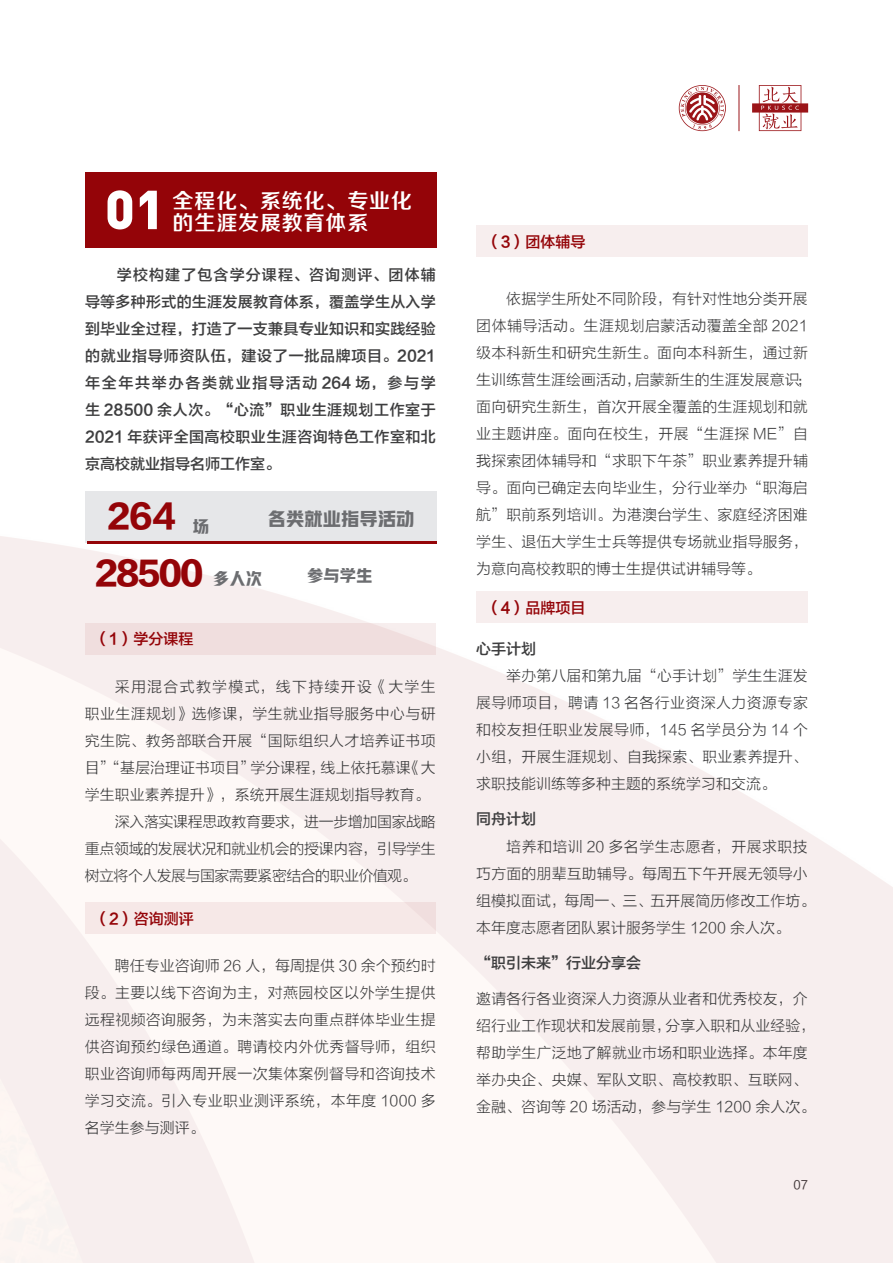
<style>
.page{position:relative;width:893px;height:1263px;background:#fff}
.page>*{position:absolute;margin:0;border:0;box-sizing:border-box;transform-origin:0 0}
.t1{font:900 54px "DIN";color:#fff}
.t2{font:31.5px/56.8px "FZLTTHK GBK1 0";letter-spacing:-.05em;color:#940408;text-align:center}
.t3{font:21px/22.5px "FZZZHONGJW GB1 0";letter-spacing:.04em;color:#fff}
.t4{font:18px "HY Yaku Hei HEW";color:#6c6d70}
.t5{font:16.05px "HY Yaku Hei HEW";color:#6c6d70}
.t6{font:15px/27px "FZLTXHK";letter-spacing:.005em;color:#3e3e3f}
.t7{font:15px/27px "FZLTZHK GBK1 0";color:#3e3e3f;text-align:justify}
.t8{font:15px "FZLTZHK GBK1 0";color:#940408}
.t9{font:15px "FZLTXHK";letter-spacing:-.025em;color:#3e3e3f}
.t10{font:15px "FZLTXHK";letter-spacing:-.04em;color:#3e3e3f}
.t11{font:15px "FZLTXHK";letter-spacing:-.03em;color:#3e3e3f}
.t12{font:15px "FZLTXHK";letter-spacing:.08em;color:#3e3e3f}
.t13{font:12px "FZLTHJW GB1 0";color:#3e3e3f}
</style>
<div class="page">
<img style="left:0;top:85px;width:893px;height:1178px">
<div style="left:85px;top:172px;width:351px;height:76px;background:#940408"></div>
<div style="left:85px;top:623px;width:351px;height:32px;background:linear-gradient(to right,#efdcdc,#f2e2e2)"></div>
<div style="left:85px;top:902px;width:351px;height:32px;background:#f6e8e7"></div>
<div style="left:476px;top:225px;width:332px;height:32px;background:#f7eeee"></div>
<div style="left:476px;top:591px;width:332px;height:32px;background:#f7eeee"></div>
<div style="left:85px;top:491px;width:351px;height:52px;background:#e6e7e9"></div>
<hr style="left:87px;top:541px;width:349px;height:3px;background:#940408">
<h1 class="t1" style="left:105px;top:173px;width:62px">01</h1>
<h3 class="t3" style="left:173px;top:191px;width:241px">全程化、系统化、专业化的生涯发展教育体系</h3>
<p class="t7" style="left:85px;top:262px;width:352px;text-indent:32px">学校构建了包含学分课程、咨询测评、团体辅导等多种形式的生涯发展教育体系，覆盖学生从入学到毕业全过程，打造了一支兼具专业知识和实践经验的就业指导师资队伍，建设了一批品牌项目。2021年全年共举办各类就业指导活动 264 场，参与学生 28500 余人次。“心流”职业生涯规划工作室于2021 年获评全国高校职业生涯咨询特色工作室和北京高校就业指导名师工作室。</p>
<h2 class="t2" style="left:95px;top:490px;width:110px">264<br>28500</h2>
<p class="t5" style="left:193px;top:514px;width:18px">场</p>
<p class="t4" style="left:268px;top:505px;width:148px">各类就业指导活动</p>
<p class="t5" style="left:213px;top:566px;width:51px">多人次</p>
<p class="t5" style="left:307px;top:563px;width:67px">参与学生</p>
<p class="t8" style="left:94px;top:631px;width:101px">（1）学分课程</p>
<p class="t12" style="left:115px;top:678px;width:322px">采用混合式教学模式，线下持续开设《大学生</p>
<p class="t6" style="left:85px;top:700px;width:353px">职业生涯规划》选修课，学生就业指导服务中心与研</p>
<p class="t6" style="left:85px;top:727px;width:353px">究生院、教务部联合开展“国际组织人才培养证书项</p>
<p class="t6" style="left:85px;top:754px;width:353px">目”“基层治理证书项目”学分课程，线上依托慕课《大</p>
<p class="t6" style="left:85px;top:781px;width:347px">学生职业素养提升》，系统开展生涯规划指导教育。</p>
<p class="t11" style="left:115px;top:813px;width:323px">深入落实课程思政教育要求，进一步增加国家战略</p>
<p class="t9" style="left:85px;top:840px;width:353px">重点领域的发展状况和就业机会的授课内容，引导学生</p>
<p class="t10" style="left:85px;top:867px;width:333px">树立将个人发展与国家需要紧密结合的职业价值观。</p>
<p class="t8" style="left:94px;top:910px;width:101px">（2）咨询测评</p>
<p class="t6" style="left:85px;top:953px;width:353px;text-align:justify;text-indent:30px">聘任专业咨询师 26 人，每周提供 30 余个预约时段。主要以线下咨询为主，对燕园校区以外学生提供远程视频咨询服务，为未落实去向重点群体毕业生提供咨询预约绿色通道。聘请校内外优秀督导师，组织职业咨询师每两周开展一次集体案例督导和咨询技术学习交流。引入专业职业测评系统，本年度 1000 多名学生参与测评。</p>
<p class="t8" style="left:486px;top:233px;width:101px">（3）团体辅导</p>
<p class="t6" style="left:476px;top:285px;width:337px;text-indent:30px">依据学生所处不同阶段，有针对性地分类开展团体辅导活动。生涯规划启蒙活动覆盖全部 2021级本科新生和研究生新生。面向本科新生，通过新生训练营生涯绘画活动，启蒙新生的生涯发展意识；面向研究生新生，首次开展全覆盖的生涯规划和就业主题讲座。面向在校生，开展“生涯探 ME”自我探索团体辅导和“求职下午茶”职业素养提升辅导。面向已确定去向毕业生，分行业举办“职海启航”职前系列培训。为港澳台学生、家庭经济困难学生、退伍大学生士兵等提供专场就业指导服务，为意向高校教职的博士生提供试讲辅导等。</p>
<p class="t8" style="left:486px;top:599px;width:101px">（4）品牌项目</p>
<p class="t7" style="left:476px;top:636px;width:61px">心手计划</p>
<p class="t6" style="left:476px;top:663px;width:333px;text-align:justify;text-indent:30px">举办第八届和第九届“心手计划”学生生涯发展导师项目，聘请 13 名各行业资深人力资源专家和校友担任职业发展导师，145 名学员分为 14 个小组，开展生涯规划、自我探索、职业素养提升、求职技能训练等多种主题的系统学习和交流。</p>
<p class="t7" style="left:476px;top:806px;width:61px">同舟计划</p>
<p class="t6" style="left:476px;top:833px;width:341px;text-indent:30px">培养和培训 20 多名学生志愿者，开展求职技巧方面的朋辈互助辅导。每周五下午开展无领导小组模拟面试，每周一、三、五开展简历修改工作坊。本年度志愿者团队累计服务学生 1200 余人次。</p>
<p class="t7" style="left:476px;top:950px;width:166px">“职引未来”行业分享会</p>
<p class="t6" style="left:476px;top:985px;width:341px">邀请各行各业资深人力资源从业者和优秀校友，介绍行业工作现状和发展前景，分享入职和从业经验，帮助学生广泛地了解就业市场和职业选择。本年度举办央企、央媒、军队文职、高校教职、互联网、金融、咨询等 20 场活动，参与学生 1200 余人次。</p>
<p class="t13" style="left:794px;top:1178px;width:16px">07</p>
</div>
